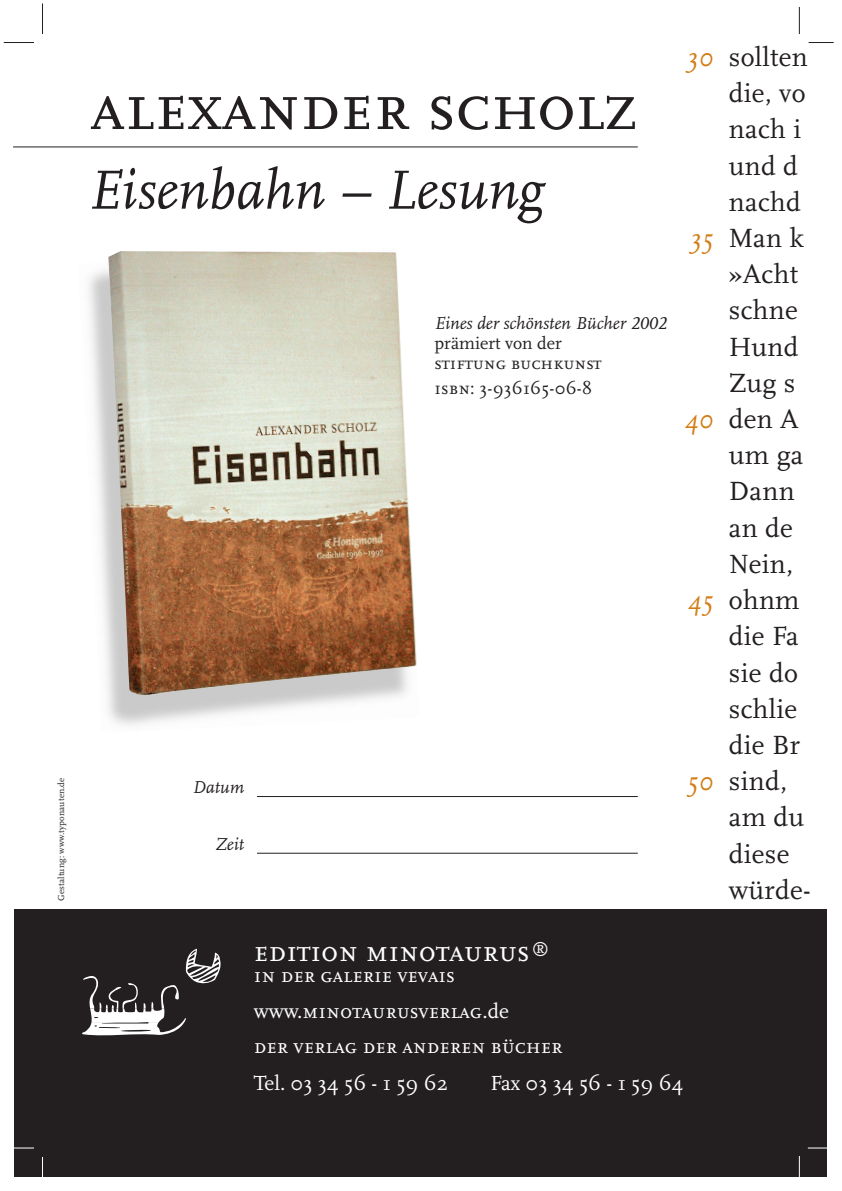
<style>
.page{position:relative;width:842px;height:1191px;background:#fff}
.page>*{position:absolute;margin:0;border:0;box-sizing:border-box;transform-origin:0 0}
.t1{font:69px "Scala Caps";color:#231f20}
.t2{font:italic 57.5px "Scala";color:#231f20}
.t3{font:30px "Scala Caps";color:#fff}
.t4{font:27.5px/36.2px "Scala";letter-spacing:.01em;color:#231f20}
.t5{font:italic 27.5px "Scala";letter-spacing:.015em;color:#d37d17}
.t6{font:21.3px/35.5px "Scala Caps";color:#fff}
.t7{font:21.3px "Scala";color:#fff}
.t8{font:italic 18px/20px "Scala";color:#231f20}
.t9{font:18px "Scala";letter-spacing:.01em;color:#231f20}
.t10{font:18px "Scala Caps";color:#231f20}
.t11{font:17.3px "Scala";color:#fff}
.t12{font:9px "Scala";letter-spacing:.01em;color:#231f20}
.s1{font-family:"Scala Figures"}
.s2{font-style:normal}
.s3{font-family:"Scala Caps"}
.s4{font-family:"Scala"}
</style>
<div class="page">
<div style="left:14px;top:910px;width:812px;height:266px;background:#231f20"></div>
<svg style="left:82px;top:949px;width:139px;height:87px"></svg>
<img style="left:108px;top:251px;width:309px;height:444px">
<hr style="left:13px;top:147px;width:625px;height:1px;background:#231f20">
<hr style="left:257px;top:796px;width:381px;height:1px;background:#231f20">
<hr style="left:257px;top:853px;width:381px;height:1px;background:#231f20">
<hr style="left:4px;top:42px;width:30px;height:1px;background:#231f20">
<svg style="left:809px;top:42px;width:25px;height:1px"></svg>
<svg style="left:808px;top:1148px;width:19px;height:1px"></svg>
<svg style="left:14px;top:1148px;width:20px;height:1px"></svg>
<svg style="left:42px;top:1157px;width:1px;height:19px"></svg>
<svg style="left:799px;top:1156px;width:1px;height:21px"></svg>
<svg style="left:799px;top:7px;width:1px;height:27px"></svg>
<hr style="left:42px;top:3px;width:1px;height:31px;background:#231f20">
<p class="t12" style="left:57px;top:901px;width:125px;rotate:-90deg">Gestaltung: www.typonauten.de</p>
<h1 class="t1" style="left:91px;top:65px;width:548px">alexander scholz</h1>
<h2 class="t2" style="left:87px;top:168px;width:457px">Eisenbahn – Lesung</h2>
<p class="t8" style="left:192px;top:780px;width:53px">Datum</p>
<p class="t8" style="left:215px;top:837px;width:30px">Zeit</p>
<p class="t8" style="left:435px;top:316px;width:233px">Eines der schönsten Bücher <span class="s1">2002 </span><span class="s2">prämiert von der</span></p>
<p class="t10" style="left:435px;top:353px;width:169px">stiftung buchkunst</p>
<p class="t9" style="left:435px;top:380px;width:159px"><span class="s3">isbn:</span> 3-936165-06-8</p>
<p class="t5" style="left:687px;top:46px;width:28px">30</p>
<p class="t5" style="left:690px;top:227px;width:24px">35</p>
<p class="t5" style="left:685px;top:408px;width:29px">40</p>
<p class="t5" style="left:688px;top:590px;width:26px">45</p>
<p class="t5" style="left:687px;top:771px;width:28px">50</p>
<p class="t4" style="left:729px;top:40px;width:84px">sollten die, vo nach i und d nachd<br>Man k »Acht schne<br>Hund<br>Zug s den A um ga<br>Dann an de<br>Nein, ohnm die Fa sie do schlie die Br sind, am du diese würde-</p>
<p class="t11" style="left:532px;top:939px;width:19px">®</p>
<p class="t3" style="left:254px;top:933px;width:277px">edition minotaurus</p>
<p class="t6" style="left:254px;top:957px;width:310px">in der galerie vevais <span class="s4">www.</span>minotaurusverlag<span class="s4">.de<br></span>der verlag der anderen bücher</p>
<p class="t7" style="left:254px;top:1073px;width:196px">Tel. 03 34 56 - 1 59 62</p>
<p class="t7" style="left:491px;top:1073px;width:194px">Fax 03 34 56 - 1 59 64</p>
</div>
